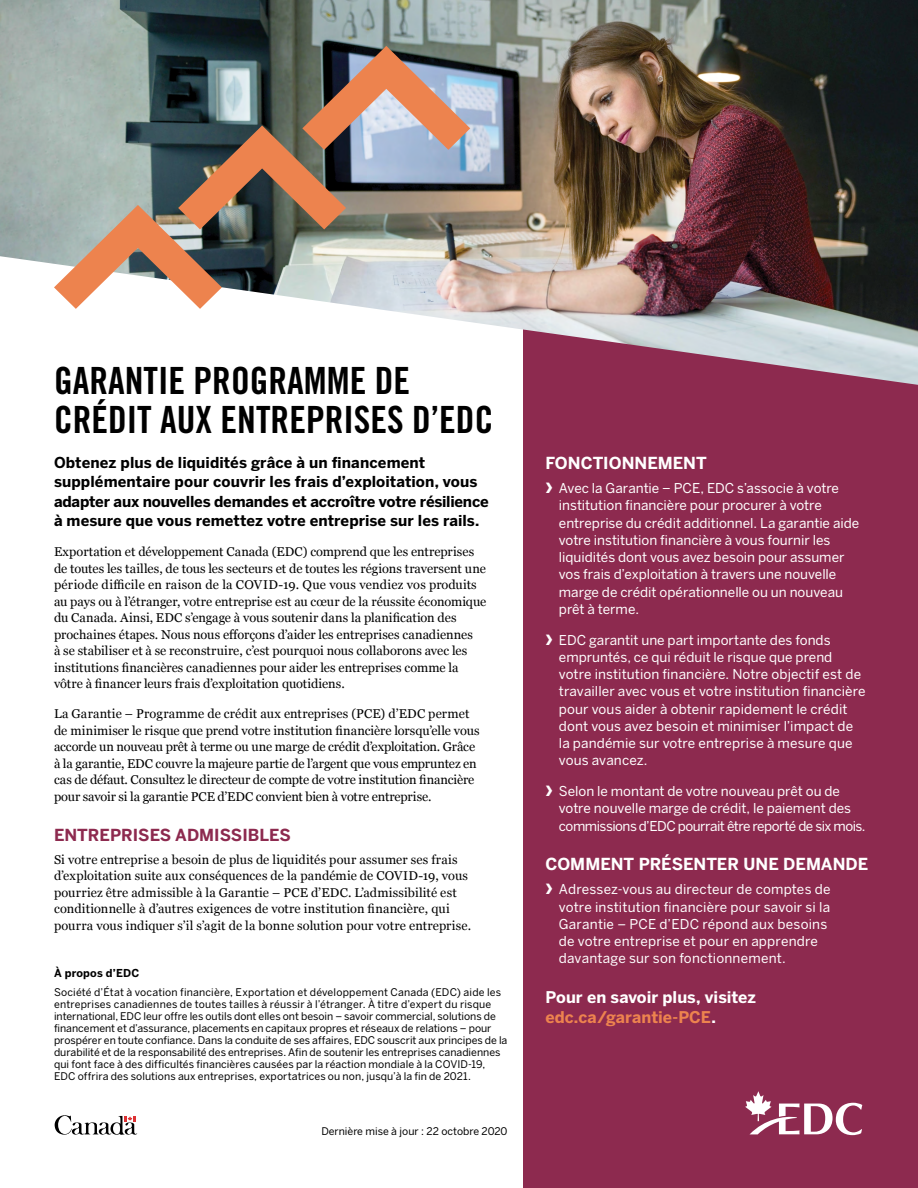
<style>
.page{position:relative;width:918px;height:1188px;background:#fff}
.page>*{position:absolute;margin:0;border:0;box-sizing:border-box;transform-origin:0 0}
.t1{font:37.5px/39px "Trade Gothic LT Std Bd Cn 20";color:#000}
.t2{font:700 16.5px "Benton Sans";color:#fff}
.t3{font:700 16.5px "Benton Sans";color:#8d2a4f}
.t4{font:700 16.05px/19.5px "Benton Sans";color:#fff}
.t5{font:700 15px/19.5px "Benton Sans";letter-spacing:.005em;color:#000}
.t6{font:13.5px/17.2px "Benton Sans";color:#fff}
.t7{font:12.75px/16.5px "Georgia";color:#000}
.t8{font:700 10.8px "Benton Sans";letter-spacing:.02em;color:#000}
.t9{font:10.5px/12px "Benton Sans";color:#000}
.s1{font-weight:700;font-size:19.5px}
.s2{color:#ed834e}
</style>
<div class="page">
<div style="left:524px;top:0;width:394px;height:1188px;background:#8d2a4f"></div>
<img style="left:0;top:0;width:918px;height:385px">
<img style="left:54px;top:46px;width:416px;height:263px">
<svg style="left:55px;top:1115px;width:82px;height:20px"></svg>
<svg style="left:745px;top:1091px;width:117px;height:44px"></svg>
<h1 class="t1" style="left:54px;top:360px;width:441px">GARANTIE PROGRAMME DE<br>CRÉDIT AUX ENTREPRISES D’EDC</h1>
<p class="t5" style="left:54px;top:453px;width:436px">Obtenez plus de liquidités grâce à un financement supplémentaire pour couvrir les frais d’exploitation, vous adapter aux nouvelles demandes et accroître votre résilience à mesure que vous remettez votre entreprise sur les rails.</p>
<p class="t7" style="left:54px;top:543px;width:434px">Exportation et développement Canada (EDC) comprend que les entreprises de toutes les tailles, de tous les secteurs et de toutes les régions traversent une période difficile en raison de la COVID-19. Que vous vendiez vos produits au pays ou à l’étranger, votre entreprise est au cœur de la réussite économique du Canada. Ainsi, EDC s’engage à vous soutenir dans la planification des prochaines étapes. Nous nous efforçons d’aider les entreprises canadiennes<br>à se stabiliser et à se reconstruire, c’est pourquoi nous collaborons avec les institutions financières canadiennes pour aider les entreprises comme la vôtre à financer leurs frais d’exploitation quotidiens.</p>
<p class="t7" style="left:54px;top:705px;width:427px">La Garantie – Programme de crédit aux entreprises (PCE) d’EDC permet de minimiser le risque que prend votre institution financière lorsqu’elle vous accorde un nouveau prêt à terme ou une marge de crédit d’exploitation. Grâce à la garantie, EDC couvre la majeure partie de l’argent que vous empruntez en cas de défaut. Consultez le directeur de compte de votre institution financière pour savoir si la garantie PCE d’EDC convient bien à votre entreprise.</p>
<p class="t3" style="left:54px;top:825px;width:238px">ENTREPRISES ADMISSIBLES</p>
<p class="t7" style="left:54px;top:851px;width:419px">Si votre entreprise a besoin de plus de liquidités pour assumer ses frais d’exploitation suite aux conséquences de la pandémie de COVID-19, vous pourriez être admissible à la Garantie – PCE d’EDC. L’admissibilité est conditionnelle à d’autres exigences de votre institution financière, qui pourra vous indiquer s’il s’agit de la bonne solution pour votre entreprise.</p>
<p class="t8" style="left:54px;top:967px;width:87px">À propos d’EDC</p>
<p class="t9" style="left:54px;top:986px;width:455px">Société d’État à vocation financière, Exportation et développement Canada (EDC) aide les entreprises canadiennes de toutes tailles à réussir à l’étranger. À titre d’expert du risque international, EDC leur offre les outils dont elles ont besoin – savoir commercial, solutions de financement et d’assurance, placements en capitaux propres et réseaux de relations – pour prospérer en toute confiance. Dans la conduite de ses affaires, EDC souscrit aux principes de la durabilité et de la responsabilité des entreprises. Afin de soutenir les entreprises canadiennes qui font face à des difficultés financières causées par la réaction mondiale à la COVID-19, EDC offrira des solutions aux entreprises, exportatrices ou non, jusqu’à la fin de 2021.</p>
<p class="t9" style="left:321px;top:1125px;width:188px">Dernière mise à jour : 22 octobre 2020</p>
<p class="t2" style="left:545px;top:453px;width:163px">FONCTIONNEMENT</p>
<p class="t6" style="left:559px;top:479px;width:302px;text-indent:-14px"><span class="s1">›</span> Avec la Garantie − PCE, EDC s’associe à votre institution financière pour procurer à votre entreprise du crédit additionnel. La garantie aide votre institution financière à vous fournir les liquidités dont vous avez besoin pour assumer vos frais d’exploitation à travers une nouvelle marge de crédit opérationnelle ou un nouveau prêt à terme.</p>
<p class="t6" style="left:559px;top:631px;width:308px;text-indent:-14px"><span class="s1">›</span> EDC garantit une part importante des fonds empruntés, ce qui réduit le risque que prend votre institution financière. Notre objectif est de travailler avec vous et votre institution financière pour vous aider à obtenir rapidement le crédit dont vous avez besoin et minimiser l’impact de la pandémie sur votre entreprise à mesure que vous avancez.</p>
<p class="t6" style="left:559px;top:782px;width:308px;text-indent:-14px"><span class="s1">›</span> Selon le montant de votre nouveau prêt ou de votre nouvelle marge de crédit, le paiement des commissions d’EDC pourrait être reporté de six mois.</p>
<p class="t2" style="left:545px;top:855px;width:324px">COMMENT PRÉSENTER UNE DEMANDE</p>
<p class="t6" style="left:559px;top:881px;width:273px;text-indent:-14px"><span class="s1">›</span> Adressez-vous au directeur de comptes de votre institution financière pour savoir si la Garantie – PCE d’EDC répond aux besoins de votre entreprise et pour en apprendre davantage sur son fonctionnement.</p>
<p class="t4" style="left:545px;top:987px;width:212px">Pour en savoir plus, visitez <span class="s2">edc.ca/garantie-PCE</span>.</p>
</div>
